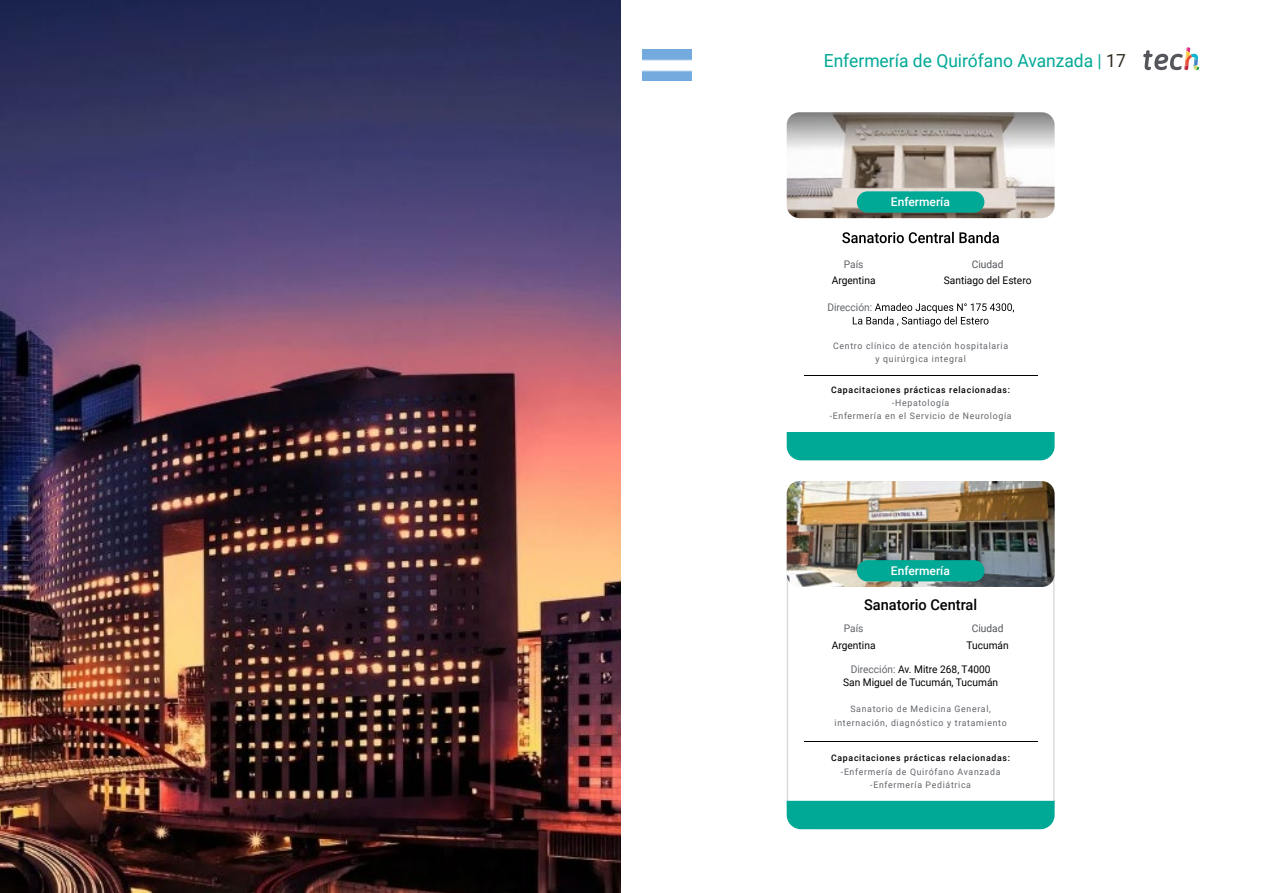
<style>
.page{position:relative;width:1263px;height:893px;background:#fff}
.page>*{position:absolute;margin:0;border:0;box-sizing:border-box;transform-origin:0 0}
.t1{font:18px "Roboto";color:#00a996}
.t2{font:500 15px "Roboto";color:#000}
.t3{font:500 12px "Roboto";color:#fff}
.t4{font:10.5px/13.5px "Roboto";color:#000;text-align:center}
.t5{font:10.5px "Roboto";color:#61646a}
.t6{font:10.5px "Roboto";color:#52555b}
.t7{font:9px/13.5px "Roboto";letter-spacing:.08em;color:#61646a;text-align:center}
.t8{font:500 9px "Roboto";letter-spacing:.08em;color:#000}
.s1{color:#312e20}
.s2{color:#61646a}
</style>
<div class="page">
<svg style="left:1143px;top:47px;width:56px;height:24px"></svg>
<img style="left:0;top:0;width:621px;height:893px">
<img style="left:787px;top:112px;width:267px;height:106px">
<div style="left:857px;top:191px;width:127px;height:22px;background:#00a996;border-radius:11px"></div>
<div style="left:787px;top:432px;width:267px;height:28px;background:#00a996"></div>
<hr style="left:804px;top:375px;width:233px;height:1px;background:#000">
<svg style="left:842px;top:232px;width:157px;height:11px"></svg>
<svg style="left:853px;top:303px;width:161px;height:24px"></svg>
<svg style="left:786px;top:490px;width:269px;height:340px"></svg>
<img style="left:787px;top:481px;width:267px;height:106px">
<div style="left:857px;top:560px;width:127px;height:21px;background:#00a996;border-radius:11px"></div>
<div style="left:787px;top:801px;width:267px;height:28px;background:#00a996"></div>
<hr style="left:804px;top:741px;width:233px;height:1px;background:#000">
<h1 class="t1" style="left:824px;top:48px;width:304px">Enfermería de Quirófano Avanzada | <span class="s1">17</span></h1>
<h3 class="t3" style="left:891px;top:194px;width:60px">Enfermería</h3>
<p class="t5" style="left:844px;top:257px;width:21px">País</p>
<p class="t4" style="left:832px;top:273px;width:45px">Argentina</p>
<p class="t6" style="left:972px;top:257px;width:33px">Ciudad</p>
<p class="t4" style="left:944px;top:273px;width:89px">Santiago del Estero</p>
<p class="t5" style="left:827px;top:300px;width:46px">Dirección:</p>
<p class="t7" style="left:833px;top:339px;width:177px">Centro clínico de atención hospitalaria y quirúrgica integral</p>
<p class="t8" style="left:831px;top:383px;width:180px">Capacitaciones prácticas relacionadas:</p>
<p class="t7" style="left:830px;top:396px;width:183px">-Hepatología<br>-Enfermería en el Servicio de Neurología</p>
<h3 class="t3" style="left:891px;top:563px;width:60px">Enfermería</h3>
<h2 class="t2" style="left:864px;top:594px;width:114px">Sanatorio Central</h2>
<p class="t5" style="left:844px;top:621px;width:21px">País</p>
<p class="t4" style="left:832px;top:638px;width:45px">Argentina</p>
<p class="t6" style="left:972px;top:621px;width:33px">Ciudad</p>
<p class="t4" style="left:966px;top:638px;width:44px">Tucumán</p>
<p class="t4" style="left:843px;top:662px;width:157px"><span class="s2">Dirección:</span> Av. Mitre 268, T4000<br>San Miguel de Tucumán, Tucumán</p>
<p class="t7" style="left:835px;top:702px;width:174px">Sanatorio de Medicina General, internación, diagnóstico y tratamiento</p>
<p class="t8" style="left:831px;top:752px;width:180px">Capacitaciones prácticas relacionadas:</p>
<p class="t7" style="left:841px;top:764px;width:161px">-Enfermería de Quirófano Avanzada -Enfermería Pediátrica</p>
</div>
